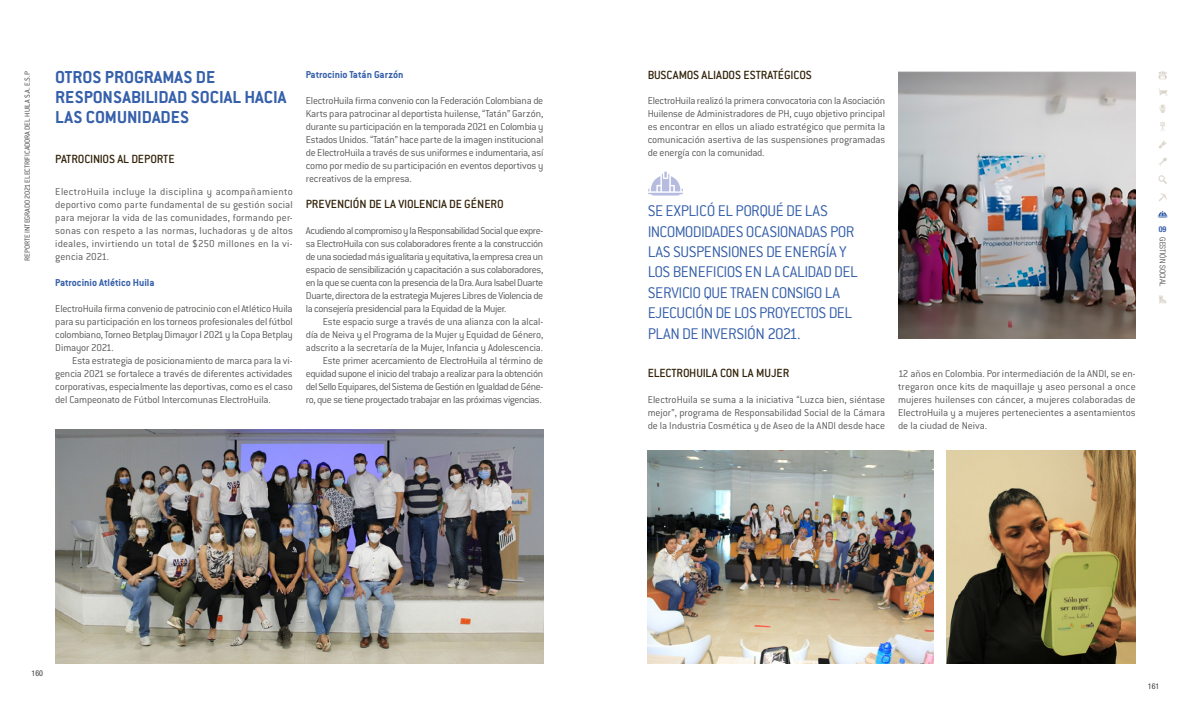
<style>
.page{position:relative;width:1191px;height:709px;background:#fff}
.page>*{position:absolute;margin:0;border:0;box-sizing:border-box;transform-origin:0 0}
.t1{font:700 19px/20px "Conduit ITC Std";color:#3660aa}
.t2{font:300 17px/20.4px "Conduit ITC Std";letter-spacing:-.03em;color:#3660aa}
.t3{font:500 13px "Conduit ITC Std";letter-spacing:-.005em;color:#322209}
.t4{font:300 11px/13px "Conduit ITC Std";letter-spacing:-.02em;color:#575756;text-align:justify}
.t5{font:700 11px "Conduit ITC Std";color:#3660aa}
.t6{font:300 8px "Conduit ITC Std";letter-spacing:-.015em;color:#3c3c3b}
.t7{font:300 condensed 8px "Helvetica Neue LT Std";color:#3c3c3b}
.t8{font:condensed 8px "Helvetica Neue LT Std";color:#3c3c3b}
.t9{font:700 condensed 8px "Helvetica Neue LT Std";color:#3660aa}
</style>
<div class="page">
<svg style="left:1158px;top:88px;width:9px;height:8px"></svg>
<svg style="left:1158px;top:71px;width:8px;height:8px"></svg>
<svg style="left:1159px;top:105px;width:7px;height:8px"></svg>
<svg style="left:1160px;top:122px;width:4px;height:9px"></svg>
<svg style="left:1159px;top:140px;width:7px;height:9px"></svg>
<svg style="left:1158px;top:158px;width:8px;height:8px"></svg>
<svg style="left:1158px;top:175px;width:8px;height:9px"></svg>
<svg style="left:1159px;top:193px;width:7px;height:8px"></svg>
<svg style="left:1157px;top:211px;width:10px;height:6px"></svg>
<svg style="left:1158px;top:295px;width:8px;height:8px"></svg>
<img style="left:55px;top:429px;width:488px;height:234px">
<img style="left:898px;top:72px;width:237px;height:266px">
<svg style="left:648px;top:172px;width:35px;height:23px"></svg>
<img style="left:647px;top:450px;width:286px;height:213px">
<img style="left:946px;top:450px;width:189px;height:213px">
<p class="t6" style="left:23px;top:261px;width:191px;rotate:-90deg">REPORTE INTEGRADO 2021 ELECTRIFICADORA DEL HUILA S.A. E.S.P</p>
<h1 class="t1" style="left:55px;top:66px;width:232px">OTROS PROGRAMAS DE<br>RESPONSABILIDAD SOCIAL HACIA<br>LAS COMUNIDADES</h1>
<p class="t3" style="left:55px;top:151px;width:121px">PATROCINIOS AL DEPORTE</p>
<p class="t4" style="left:55px;top:185px;width:239px">ElectroHuila incluye la disciplina y acompañamiento deportivo como parte fundamental de su gestión social para mejorar la vida de las comunidades, formando per&shy;sonas con respeto a las normas, luchadoras y de altos ideales, invirtiendo un total de $250 millones en la vi&shy;gencia 2021.</p>
<p class="t5" style="left:55px;top:276px;width:101px">Patrocinio Atlético Huila</p>
<p class="t4" style="left:55px;top:302px;width:239px">ElectroHuila firma convenio de patrocinio con el Atlético Huila para su participación en los torneos profesionales del fútbol colombiano, Torneo Betplay Dimayor I 2021 y la Copa Betplay Dimayor 2021.</p>
<p class="t4" style="left:55px;top:354px;width:239px;text-indent:17px">Esta estrategia de posicionamiento de marca para la vi&shy;gencia 2021 se fortalece a través de diferentes actividades corporativas, especialmente las deportivas, como es el caso del Campeonato de Fútbol Intercomunas ElectroHuila.</p>
<p class="t5" style="left:306px;top:68px;width:99px">Patrocinio Tatán Garzón</p>
<p class="t4" style="left:306px;top:94px;width:239px">ElectroHuila firma convenio con la Federación Colombiana de Karts para patrocinar al deportista huilense, “Tatán” Garzón, durante su participación en la temporada 2021 en Colombia y Estados Unidos. “Tatán” hace parte de la imagen institucional de ElectroHuila a través de sus uniformes e indumentaria, así como por medio de su participación en eventos deportivos y recreativos de la empresa.</p>
<p class="t3" style="left:306px;top:196px;width:199px">PREVENCIÓN DE LA VIOLENCIA DE GÉNERO</p>
<p class="t4" style="left:306px;top:224px;width:239px">Acudiendo al compromiso y la Responsabilidad Social que expre&shy;sa ElectroHuila con sus colaboradores frente a la construcción de una sociedad más igualitaria y equitativa, la empresa crea un espacio de sensibilización y capacitación a sus colaboradores, en la que se cuenta con la presencia de la Dra. Aura Isabel Duarte Duarte, directora de la estrategia Mujeres Libres de Violencia de la consejería presidencial para la Equidad de la Mujer.</p>
<p class="t4" style="left:306px;top:315px;width:239px;text-align:right">Este espacio surge a través de una alianza con la alcal-<br>día de Neiva y el Programa de la Mujer y Equidad de Género, adscrito a la secretaría de la Mujer, Infancia y Adolescencia.<br>Este primer acercamiento de ElectroHuila al término de equidad supone el inicio del trabajo a realizar para la obtención del Sello Equipares, del Sistema de Gestión en Igualdad de Géne&shy;ro, que se tiene proyectado trabajar en las próximas vigencias.</p>
<p class="t8" style="left:32px;top:669px;width:13px">160</p>
<p class="t3" style="left:647px;top:67px;width:166px">BUSCAMOS ALIADOS ESTRATÉGICOS</p>
<p class="t4" style="left:647px;top:94px;width:239px">ElectroHuila realizó la primera convocatoria con la Asociación Huilense de Administradores de PH, cuyo objetivo principal es encontrar en ellos un aliado estratégico que permita la comunicación asertiva de las suspensiones programadas de energía con la comunidad.</p>
<h2 class="t2" style="left:647px;top:200px;width:212px">SE EXPLICÓ EL PORQUÉ DE LAS<br>INCOMODIDADES OCASIONADAS POR<br>LAS SUSPENSIONES DE ENERGÍA Y<br>LOS BENEFICIOS EN LA CALIDAD DEL<br>SERVICIO QUE TRAEN CONSIGO LA<br>EJECUCIÓN DE LOS PROYECTOS DEL<br>PLAN DE INVERSIÓN 2021.</h2>
<p class="t3" style="left:647px;top:364px;width:143px">ELECTROHUILA CON LA MUJER</p>
<p class="t4" style="left:647px;top:393px;width:239px">ElectroHuila se suma a la iniciativa “Luzca bien, siéntase mejor”, programa de Responsabilidad Social de la Cámara de la Industria Cosmética y de Aseo de la ANDI desde hace</p>
<p class="t4" style="left:898px;top:367px;width:239px">12 años en Colombia. Por intermediación de la ANDI, se en&shy;tregaron once kits de maquillaje y aseo personal a once mujeres huilenses con cáncer, a mujeres colaboradas de ElectroHuila y a mujeres pertenecientes a asentamientos de la ciudad de Neiva.</p>
<p class="t9" style="left:1158px;top:224px;width:9px">09</p>
<p class="t7" style="left:1167px;top:237px;width:50px;rotate:90deg">GESTIÓN SOCIAL</p>
<p class="t8" style="left:1148px;top:682px;width:13px">161</p>
</div>
